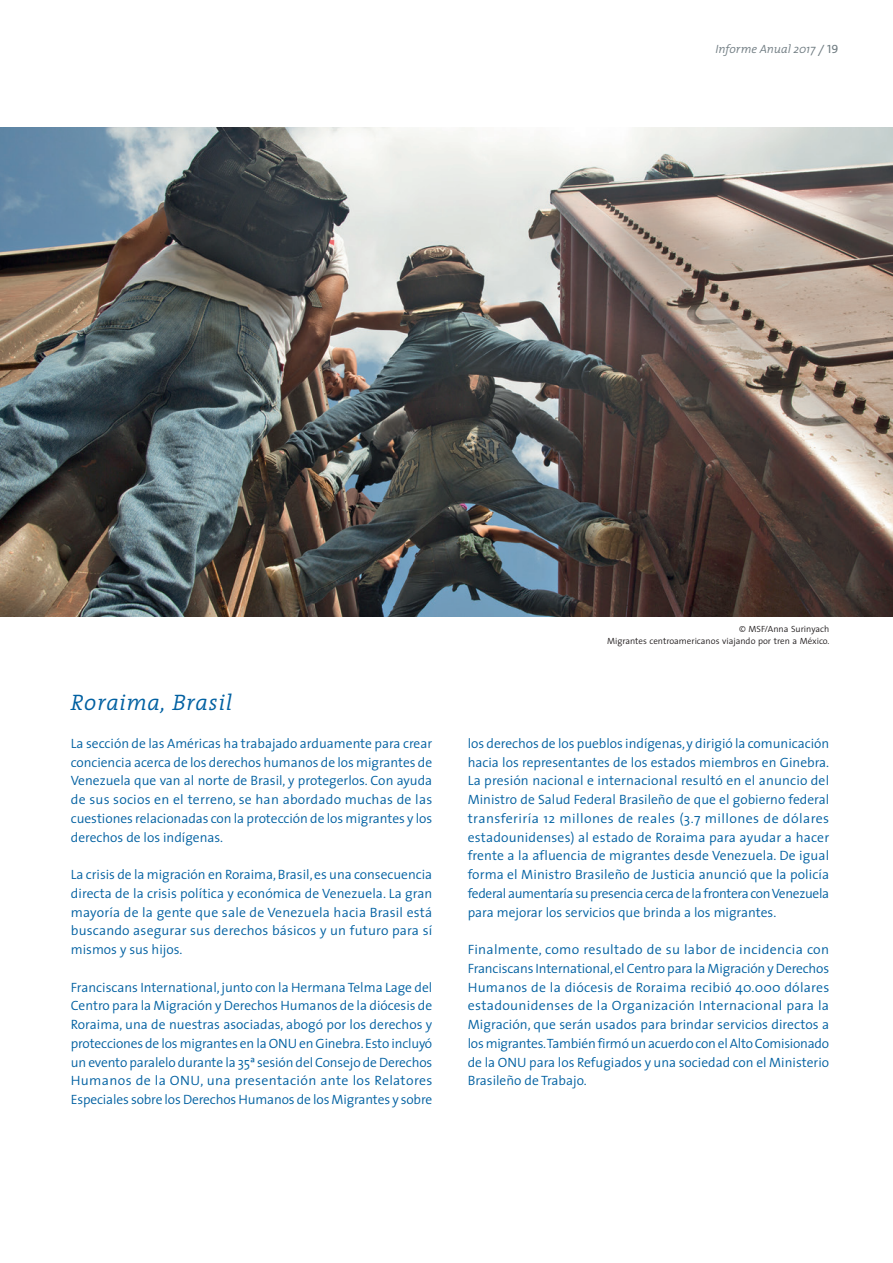
<style>
.page{position:relative;width:893px;height:1263px;background:#fff}
.page>*{position:absolute;margin:0;border:0;box-sizing:border-box;transform-origin:0 0}
.t1{font:italic 300 22.5px "The Serif";letter-spacing:.03em;color:#0160a1}
.t2{font:300 13.5px/18.8px "The Sans";color:#0160a1;text-align:justify}
.t3{font:italic 300 12px "The Mix";color:#717d83}
.t4{font:300 9px/12px "The Sans";color:#231f20;text-align:right}
.s1{font-size:16.5px}
.s2{font-family:"The Sans Caps";font-weight:400;font-style:normal}
</style>
<div class="page">
<img style="left:0;top:128px;width:893px;height:489px">
<p class="t3" style="left:715px;top:39px;width:124px">Informe Anual 2017 <span class="s1">/</span> <span class="s2">19</span></p>
<h1 class="t1" style="left:71px;top:684px;width:163px">Roraima, Brasil</h1>
<p class="t2" style="left:71px;top:733px;width:363px">La sección de las Américas ha trabajado arduamente para crear conciencia acerca de los derechos humanos de los migrantes de Venezuela que van al norte de Brasil, y protegerlos. Con ayuda de sus socios en el terreno, se han abordado muchas de las cuestiones relacionadas con la protección de los migrantes y los derechos de los indígenas.</p>
<p class="t2" style="left:71px;top:865px;width:363px">La crisis de la migración en Roraima,Brasil, es una consecuencia directa de la crisis política y económica de Venezuela. La gran mayoría de la gente que sale de Venezuela hacia Brasil está buscando asegurar sus derechos básicos y un futuro para sí mismos y sus hijos.</p>
<p class="t2" style="left:71px;top:977px;width:363px">Franciscans International,junto con la Hermana Telma Lage del Centro para la Migración y Derechos Humanos de la diócesis de Roraima, una de nuestras asociadas, abogó por los derechos y protecciones de los migrantes en la ONU en Ginebra.Esto incluyó un evento paralelo durante la 35ª sesión del Consejo de Derechos Humanos de la ONU, una presentación ante los Relatores Especiales sobre los Derechos Humanos de los Migrantes y sobre</p>
<p class="t4" style="left:607px;top:622px;width:224px">© MSF/Anna Surinyach<br>Migrantes centroamericanos viajando por tren a México.</p>
<p class="t2" style="left:468px;top:733px;width:363px">los derechos de los pueblos indígenas, y dirigió la comunicación hacia los representantes de los estados miembros en Ginebra.<br>La presión nacional e internacional resultó en el anuncio del Ministro de Salud Federal Brasileño de que el gobierno federal transferiría 12 millones de reales (3.7 millones de dólares estadounidenses) al estado de Roraima para ayudar a hacer frente a la afluencia de migrantes desde Venezuela. De igual forma el Ministro Brasileño de Justicia anunció que la policía federalaumentaríasupresenciacercadelafronteraconVenezuela para mejorar los servicios que brinda a los migrantes.</p>
<p class="t2" style="left:468px;top:940px;width:363px">Finalmente, como resultado de su labor de incidencia con Franciscans International,el Centro para la Migración y Derechos Humanos de la diócesis de Roraima recibió 40.000 dólares estadounidenses de la Organización Internacional para la Migración, que serán usados para brindar servicios directos a los migrantes.También firmó un acuerdo con el Alto Comisionado de la ONU para los Refugiados y una sociedad con el Ministerio Brasileño de Trabajo.</p>
</div>
